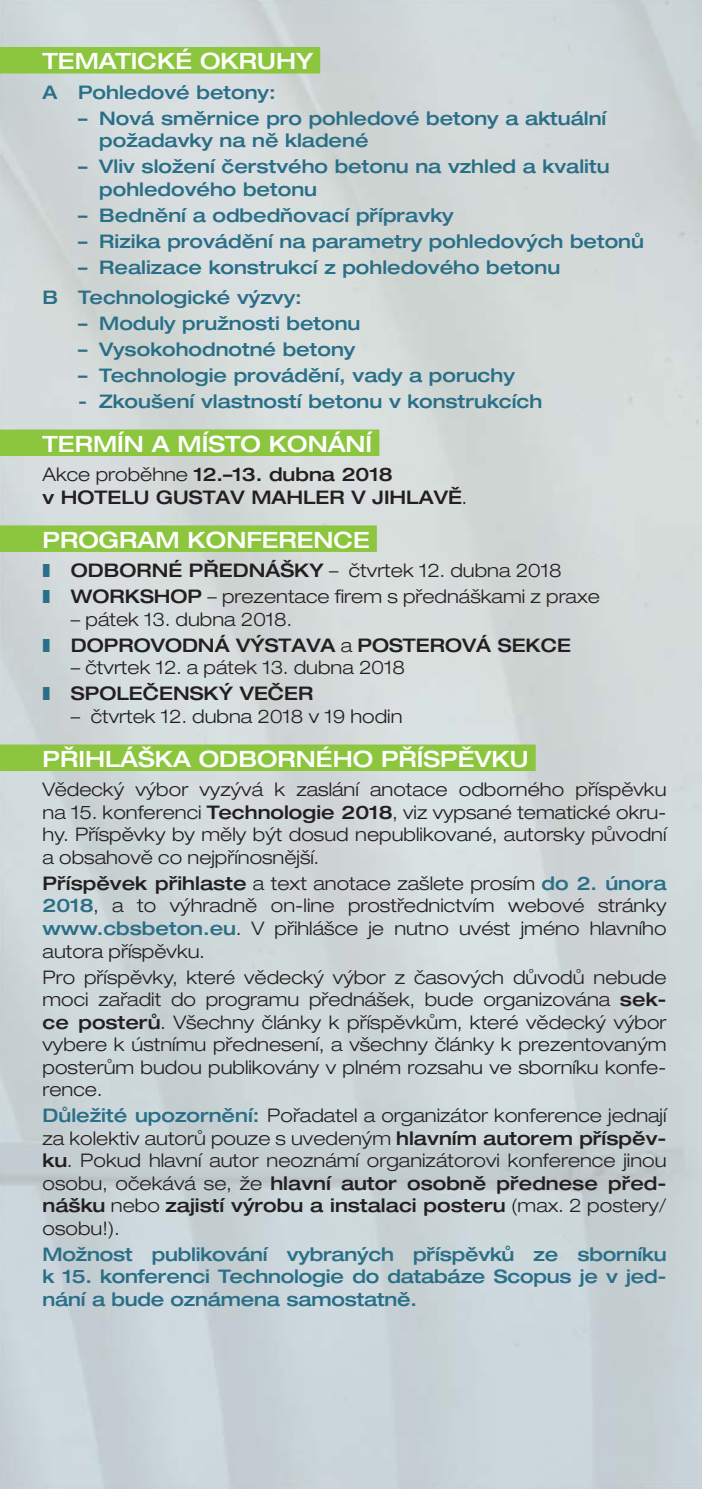
<style>
.page{position:relative;width:702px;height:1489px;background:#fff}
.page>*{position:absolute;margin:0;border:0;box-sizing:border-box;transform-origin:0 0}
.t1{font:500 expanded 22.5px "Helvetica Neue LT Pro";color:#fff}
.t2{font:300 expanded 18.75px/22.5px "Helvetica Neue LT Pro";color:#231f20;text-align:justify}
.t3{font:500 expanded 18.75px/22.5px "Helvetica Neue LT Pro";color:#296f88}
.t4{font:500 expanded 18.75px/22.5px "Helvetica Neue LT Pro";color:#231f20}
.s1{font-weight:300}
.s2{color:#296f88}
.s3{font-weight:500}
.s4{font-weight:500;color:#296f88}
</style>
<div class="page">
<div style="left:0;top:47px;width:320px;height:26px;background:#8cc63f"></div>
<div style="left:0;top:429px;width:379px;height:27px;background:#8cc63f"></div>
<div style="left:0;top:525px;width:377px;height:27px;background:#8cc63f"></div>
<div style="left:0;top:744px;width:535px;height:27px;background:#8cc63f"></div>
<p class="t1" style="left:43px;top:53px;width:272px">TEMATICKÉ OKRUHY</p>
<p class="t3" style="left:43px;top:83px;width:234px">A Pohledové betony:</p>
<p class="t3" style="left:99px;top:109px;width:508px;text-indent:-21px">– Nová směrnice pro pohledové betony a aktuální požadavky na ně kladené</p>
<p class="t3" style="left:99px;top:158px;width:511px;text-indent:-21px">– Vliv složení čerstvého betonu na vzhled a kvalitu pohledového betonu</p>
<p class="t3" style="left:78px;top:206px;width:377px">– Bednění a odbedňovací přípravky</p>
<p class="t3" style="left:78px;top:232px;width:567px">– Rizika provádění na parametry pohledových betonů</p>
<p class="t3" style="left:43px;top:255px;width:519px;line-height:29.5px;text-indent:35px">– Realizace konstrukcí z pohledového betonu<br>B Technologické výzvy:</p>
<p class="t3" style="left:78px;top:314px;width:284px">– Moduly pružnosti betonu</p>
<p class="t3" style="left:78px;top:340px;width:279px">– Vysokohodnotné betony</p>
<p class="t3" style="left:78px;top:366px;width:438px">– Technologie provádění, vady a poruchy</p>
<p class="t3" style="left:78px;top:392px;width:465px">- Zkoušení vlastností betonu v konstrukcích</p>
<p class="t1" style="left:43px;top:436px;width:331px">TERMÍN A MÍSTO KONÁNÍ</p>
<p class="t4" style="left:43px;top:465px;width:426px"><span class="s1">Akce proběhne</span> 12.–13. dubna 2018<br>v HOTELU GUSTAV MAHLER V JIHLAVĚ<span class="s1">.</span></p>
<p class="t1" style="left:43px;top:531px;width:329px">PROGRAM KONFERENCE</p>
<p class="t2" style="left:43px;top:560px;width:559px;line-height:26px"><span class="s2">❚</span> <span class="s3">ODBORNÉ PŘEDNÁŠKY</span> – čtvrtek 12. dubna 2018<br><span class="s2">❚</span> <span class="s3">WORKSHOP</span> – prezentace firem s přednáškami z praxe</p>
<p class="t4" style="left:43px;top:608px;width:530px;line-height:26px;text-indent:28px"><span class="s1">– pátek 13. dubna 2018.<br></span><span class="s2">❚</span> DOPROVODNÁ VÝSTAVA <span class="s1">a</span> POSTEROVÁ SEKCE</p>
<p class="t2" style="left:43px;top:657px;width:364px;line-height:26px;text-indent:28px">– čtvrtek 12. a pátek 13. dubna 2018 <span class="s2">❚</span> <span class="s3">SPOLEČENSKÝ VEČER</span></p>
<p class="t2" style="left:71px;top:707px;width:333px">– čtvrtek 12. dubna 2018 v 19 hodin</p>
<p class="t1" style="left:43px;top:750px;width:487px">PŘIHLÁŠKA ODBORNÉHO PŘÍSPĚVKU</p>
<p class="t2" style="left:43px;top:780px;width:625px">Vědecký výbor vyzývá k zaslání anotace odborného příspěvku na 15. konferenci <span class="s3">Technologie 2018</span>, viz vypsané tematické okru&shy;hy. Příspěvky by měly být dosud nepublikované, autorsky původní a obsahově co nejpřínosnější.</p>
<p class="t2" style="left:43px;top:874px;width:625px"><span class="s3">Příspěvek přihlaste</span> a text anotace zašlete prosím <span class="s4">do 2. února 2018</span>, a to výhradně on-line prostřednictvím webové stránky <span class="s4">www.cbsbeton.eu</span>. V přihlášce je nutno uvést jméno hlavního autora příspěvku.</p>
<p class="t2" style="left:43px;top:967px;width:625px">Pro příspěvky, které vědecký výbor z časových důvodů nebude moci zařadit do programu přednášek, bude organizována <span class="s3">sek&shy;ce posterů</span>. Všechny články k příspěvkům, které vědecký výbor vybere k ústnímu přednesení, a všechny články k prezentovaným posterům budou publikovány v plném rozsahu ve sborníku konfe&shy;rence.</p>
<p class="t2" style="left:43px;top:1106px;width:625px"><span class="s4">Důležité upozornění:</span> Pořadatel a organizátor konference jednají za kolektiv autorů pouze s uvedeným <span class="s3">hlavním autorem příspěv&shy;ku</span>. Pokud hlavní autor neoznámí organizátorovi konference jinou osobu, očekává se, že <span class="s3">hlavní autor osobně přednese před&shy;nášku</span> nebo <span class="s3">zajistí výrobu a instalaci posteru</span> (max. 2 postery/ osobu!).</p>
<p class="t3" style="left:43px;top:1244px;width:625px;text-align:justify">Možnost publikování vybraných příspěvků ze sborníku k 15. konferenci Techno logie do databáze Scopus je v jed&shy;nání a bude oznámena samostatně.</p>
</div>
